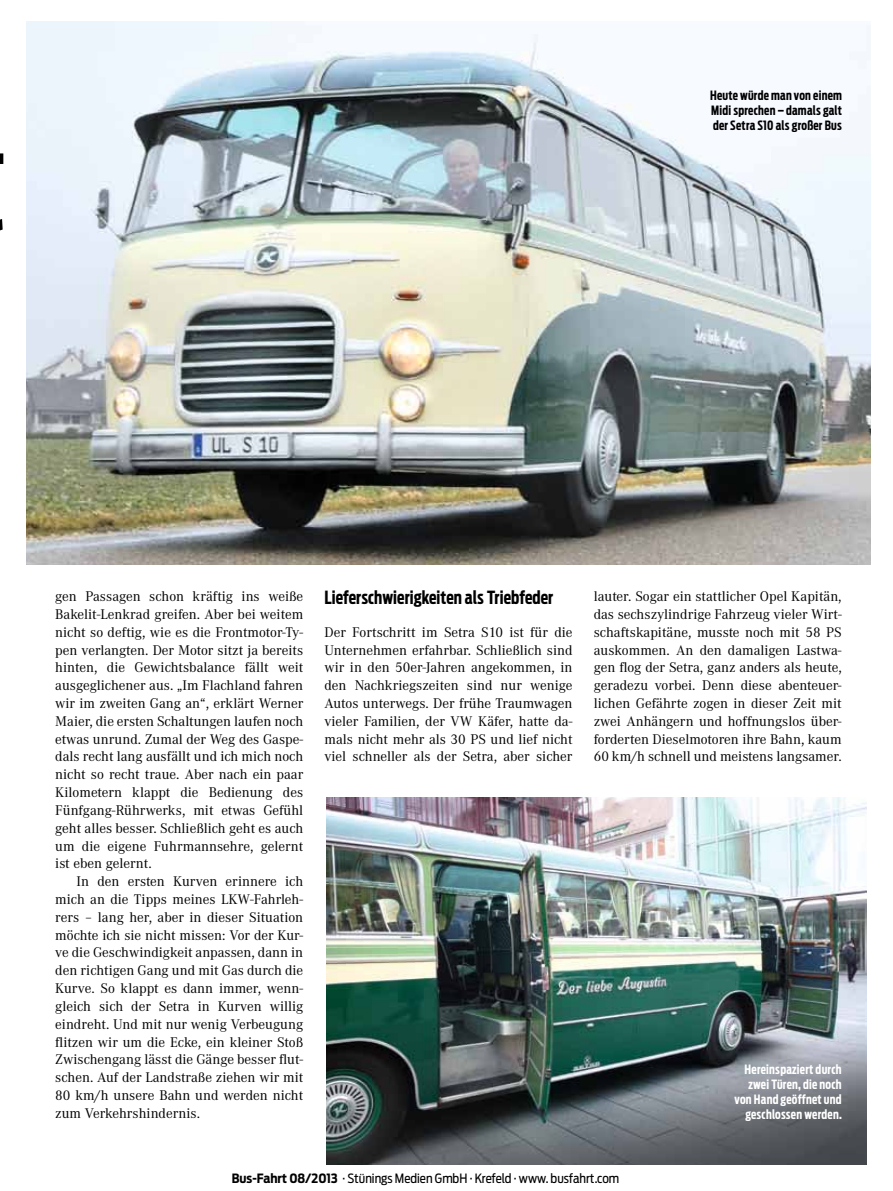
<style>
.page{position:relative;width:893px;height:1191px;background:#fff}
.page>*{position:absolute;margin:0;border:0;box-sizing:border-box;transform-origin:0 0}
.t1{font:700 18px "Antenna Extra Cond";letter-spacing:.005em;color:#000}
.t2{font:14.55px/17.9px "Corporate A";color:#000;text-align:justify}
.t3{font:700 12.75px/15px "Antenna Extra Cond";letter-spacing:.02em;color:#fff;text-align:right}
.t4{font:700 12.75px/15px "Antenna Extra Cond";letter-spacing:.02em;color:#000;text-align:justify}
.t5{font:12.75px "Antenna Cond";color:#000}
.s1{font-weight:700}
</style>
<div class="page">
<img style="left:27px;top:21px;width:844px;height:543px">
<img style="left:326px;top:797px;width:541px;height:367px">
<p class="t4" style="left:710px;top:87px;width:133px">Heute würde man von einem Midi sprechen – damals galt der Setra S10 als großer Bus</p>
<p class="t2" style="left:55px;top:587px;width:249px">gen Passagen schon kräftig ins weiße Bakelit-Lenkrad greifen. Aber bei weitem nicht so deftig, wie es die Frontmotor-Ty&shy;pen verlangten. Der Motor sitzt ja bereits hinten, die Gewichtsbalance fällt weit ausgeglichener aus. „Im Flachland fahren wir im zweiten Gang an“, erklärt Werner Maier, die ersten Schaltungen laufen noch etwas unrund. Zumal der Weg des Gaspe&shy;dals recht lang ausfällt und ich mich noch nicht so recht traue. Aber nach ein paar Kilometern klappt die Bedienung des Fünfgang-Rührwerks, mit etwas Gefühl geht alles besser. Schließlich geht es auch um die eigene Fuhrmannsehre, gelernt ist eben gelernt.</p>
<p class="t2" style="left:55px;top:872px;width:249px;text-indent:21px">In den ersten Kurven erinnere ich mich an die Tipps meines LKW-Fahrleh&shy;rers – lang her, aber in dieser Situation möchte ich sie nicht missen: Vor der Kur&shy;ve die Geschwindigkeit anpassen, dann in den richtigen Gang und mit Gas durch die Kurve. So klappt es dann immer, wenn&shy;gleich sich der Setra in Kurven willig eindreht. Und mit nur wenig Verbeugung flitzen wir um die Ecke, ein kleiner Stoß Zwischengang lässt die Gänge besser flut&shy;schen. Auf der Landstraße ziehen wir mit 80 km/h unsere Bahn und werden nicht zum Verkehrshindernis.</p>
<p class="t1" style="left:324px;top:587px;width:230px">Lieferschwierigkeiten als Triebfeder</p>
<p class="t2" style="left:324px;top:623px;width:250px">Der Fortschritt im Setra S10 ist für die Unternehmen erfahrbar. Schließlich sind wir in den 50er-Jahren angekommen, in den Nachkriegszeiten sind nur wenige Autos unterwegs. Der frühe Traumwagen vieler Familien, der VW Käfer, hatte da&shy;mals nicht mehr als 30 PS und lief nicht viel schneller als der Setra, aber sicher</p>
<p class="t2" style="left:594px;top:587px;width:249px">lauter. Sogar ein stattlicher Opel Kapitän, das sechszylindrige Fahrzeug vieler Wirt&shy;schaftskapitäne, musste noch mit 58 PS auskommen. An den damaligen Lastwa&shy;gen flog der Setra, ganz anders als heute, geradezu vorbei. Denn diese abenteuer&shy;lichen Gefährte zogen in dieser Zeit mit zwei Anhängern und hoffnungslos über&shy;forderten Dieselmotoren ihre Bahn, kaum 60 km/h schnell und meistens langsamer.</p>
<p class="t3" style="left:735px;top:1061px;width:109px">Hereinspaziert durch zwei Türen, die noch von Hand geöffnet und geschlossen werden.</p>
<p class="t5" style="left:232px;top:1170px;width:389px"><span class="s1">Bus-Fahrt 08/2013</span> · Stünings Medien GmbH · Krefeld · www. busfahrt.com</p>
</div>
